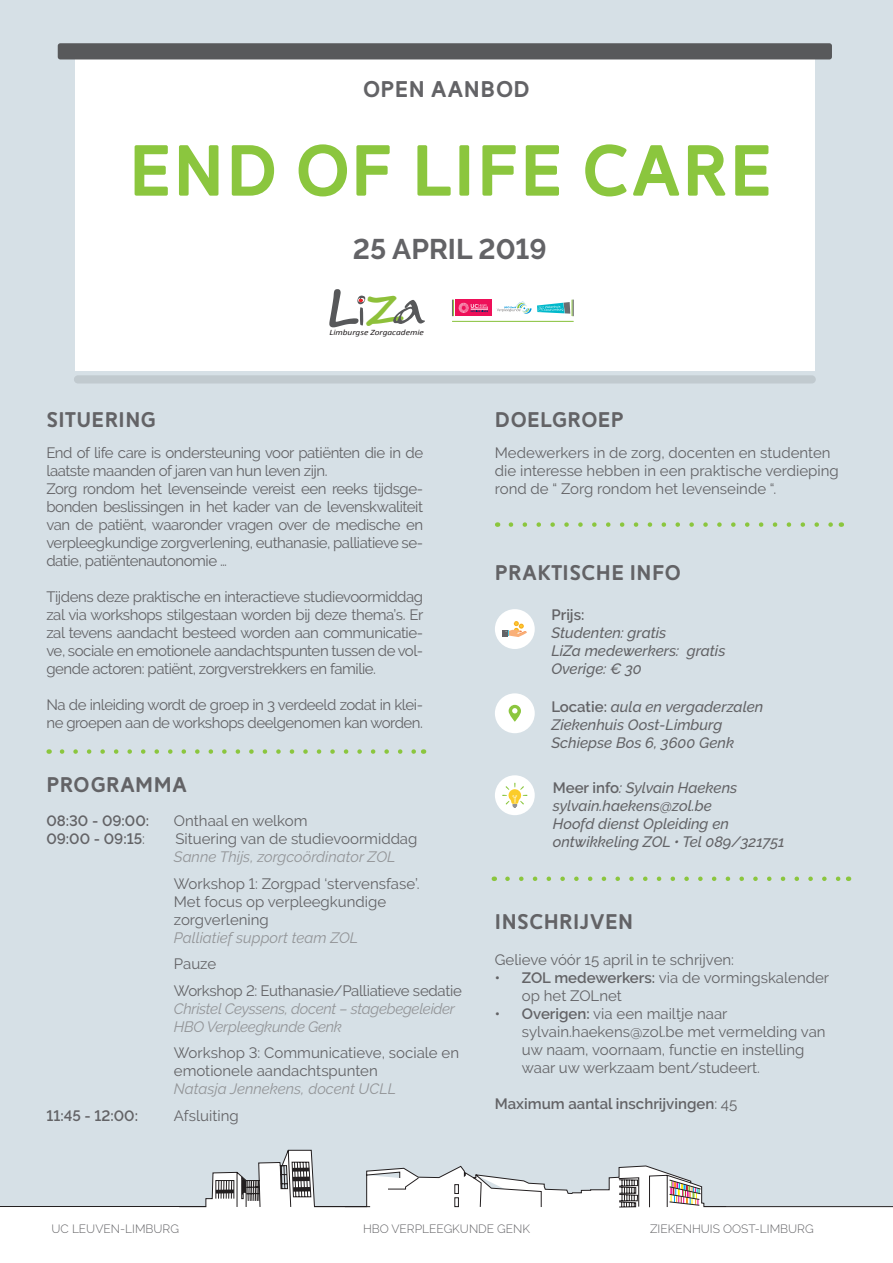
<style>
.page{position:relative;width:893px;height:1263px;background:#d6e0e6}
.page>*{position:absolute;margin:0;border:0;box-sizing:border-box;transform-origin:0 0}
.t1{font:71.4px "Reitam";color:#8bc63e}
.t2{font:700 50.7px "Segoe Script";color:#57585a}
.t3{font:700 43.95px "Segoe Script";color:#8ec03a}
.t4{font:700 28.35px "Raleway";color:#636366}
.t5{font:22.5px "Reitam";color:#636366}
.t6{font:21px "Reitam";color:#636366}
.t7{font:15px/18px "Raleway";letter-spacing:-.005em;color:#636366}
.t8{font:italic 500 15px/18px "Raleway";color:#636366}
.t9{font:15px/18px "Raleway";letter-spacing:-.03em;color:#636366}
.t10{font:italic 15px/18px "Raleway";letter-spacing:-.01em;color:#939598}
.t11{font:600 15px "Raleway";color:#636366}
.t12{font:300 12px "Raleway";color:#636366}
.t13{font:italic 8.25px "Calibri";color:#231f20;scale:1.14 1}
.s1{font-weight:400}
.s2{font-weight:600;font-style:normal}
.s3{font-weight:600}
</style>
<div class="page">
<div style="left:75px;top:52px;width:739px;height:319px;background:#fff"></div>
<div style="left:74px;top:375px;width:742px;height:8px;background:#c1cacf;border-radius:4px"></div>
<div style="left:58px;top:43px;width:774px;height:16px;background:#58595b;border-radius:3px"></div>
<div style="left:0;top:1206px;width:893px;height:57px;background:#fff"></div>
<svg style="left:357px;top:296px;width:8px;height:30px"></svg>
<svg style="left:393px;top:300px;width:32px;height:24px"></svg>
<hr style="left:452px;top:321px;width:122px;height:1px;background:#8bc63e">
<div style="left:456px;top:300px;width:36px;height:16px;background:#ee1059"></div>
<svg style="left:452px;top:300px;width:36px;height:16px"></svg>
<svg style="left:497px;top:303px;width:34px;height:11px"></svg>
<svg style="left:537px;top:300px;width:37px;height:16px"></svg>
<svg style="left:62px;top:749px;width:354px;height:5px"></svg>
<svg style="left:507px;top:876px;width:334px;height:5px"></svg>
<svg style="left:511px;top:522px;width:322px;height:5px"></svg>
<hr style="left:0;top:1206px;width:206px;height:1px;background:#231f20">
<svg style="left:179px;top:1150px;width:714px;height:58px"></svg>
<div style="left:495px;top:775px;width:40px;height:40px;background:#fff;border-radius:50%"></div>
<svg style="left:502px;top:783px;width:25px;height:25px"></svg>
<div style="left:495px;top:693px;width:40px;height:40px;background:#fff;border-radius:50%"></div>
<svg style="left:509px;top:705px;width:12px;height:17px"></svg>
<div style="left:495px;top:609px;width:40px;height:40px;background:#fff;border-radius:50%"></div>
<svg style="left:503px;top:621px;width:24px;height:16px"></svg>
<p class="t5" style="left:363px;top:77px;width:168px">OPEN AANBOD</p>
<p class="t1" style="left:129px;top:133px;width:646px">END OF LIFE CARE</p>
<p class="t4" style="left:353px;top:233px;width:195px">25 APRIL 2019</p>
<p class="t2" style="left:325px;top:266px;width:36px">L</p>
<p class="t13" style="left:329px;top:326px;width:84px">Limburgse Zorgacademie</p>
<p class="t3" style="left:364px;top:275px;width:39px">Z</p>
<p class="t6" style="left:46px;top:409px;width:111px">SITUERING</p>
<p class="t9" style="left:46px;top:444px;width:378px">End of life care is ondersteuning voor patiënten die in de laatste maanden of jaren van hun leven zijn.</p>
<p class="t7" style="left:46px;top:480px;width:378px;text-align:justify">Zorg rondom het levenseinde vereist een reeks tijdsge&shy;bonden beslissingen in het kader van de levenskwaliteit van de patiënt, waaronder vragen over de medische en verpleegkundige zorgverlening, euthanasie, palliatieve se&shy;datie, patiëntenautonomie …</p>
<p class="t7" style="left:46px;top:588px;width:379px;text-align:justify">Tijdens deze praktische en interactieve studievoormiddag zal via workshops stilgestaan worden bij deze thema’s. Er zal tevens aandacht besteed worden aan communicatie&shy;ve, sociale en emotionele aandachtspunten tussen de vol&shy;gende actoren: patiënt, zorgverstrekkers en familie.</p>
<p class="t9" style="left:46px;top:696px;width:378px">Na de inleiding wordt de groep in 3 verdeeld zodat in klei&shy;ne groepen aan de workshops deelgenomen kan worden.</p>
<p class="t6" style="left:46px;top:774px;width:142px">PROGRAMMA</p>
<p class="t11" style="left:46px;top:812px;width:104px">08:30 - 09:00:</p>
<p class="t7" style="left:174px;top:812px;width:135px">Onthaal en welkom</p>
<p class="t11" style="left:46px;top:830px;width:100px">09:00 - 09:15<span class="s1">:</span></p>
<p class="t7" style="left:175px;top:830px;width:244px">Situering van de studievoormiddag</p>
<p class="t10" style="left:174px;top:848px;width:223px">Sanne Thijs, zorgcoördinator ZOL</p>
<p class="t7" style="left:174px;top:874px;width:247px">Workshop 1: Zorgpad ‘stervensfase’.<br>Met focus op verpleegkundige zorgverlening</p>
<p class="t10" style="left:174px;top:928px;width:186px">Palliatief support team ZOL</p>
<p class="t7" style="left:174px;top:955px;width:44px">Pauze</p>
<p class="t7" style="left:174px;top:981px;width:289px">Workshop 2: Euthanasie/Palliatieve sedatie</p>
<p class="t10" style="left:174px;top:999px;width:283px">Christel Ceyssens, docent – stagebegeleider<br>HBO Verpleegkunde Genk</p>
<p class="t7" style="left:174px;top:1044px;width:287px">Workshop 3: Communicatieve, sociale en emotionele aandachtspunten</p>
<p class="t10" style="left:174px;top:1080px;width:224px">Natasja Jennekens, docent UCLL</p>
<p class="t11" style="left:46px;top:1107px;width:93px">11:45 - 12:00:</p>
<p class="t7" style="left:174px;top:1106px;width:66px">Afsluiting</p>
<p class="t6" style="left:495px;top:409px;width:131px">DOELGROEP</p>
<p class="t7" style="left:495px;top:444px;width:345px">Medewerkers in de zorg, docenten en studenten die interesse hebben in een praktische verdieping rond de “ Zorg rondom het levenseinde “.</p>
<p class="t6" style="left:495px;top:561px;width:188px">PRAKTISCHE INFO</p>
<p class="t11" style="left:551px;top:606px;width:35px">Prijs:</p>
<p class="t8" style="left:551px;top:624px;width:117px">Studenten: gratis</p>
<p class="t8" style="left:551px;top:642px;width:176px">LiZa medewerkers: gratis</p>
<p class="t8" style="left:551px;top:660px;width:92px">Overige: € 30</p>
<p class="t8" style="left:551px;top:697px;width:214px"><span class="s2">Locatie:</span> aula en vergaderzalen<br>Ziekenhuis Oost-Limburg</p>
<p class="t8" style="left:551px;top:733px;width:184px">Schiepse Bos 6, 3600 Genk</p>
<p class="t8" style="left:553px;top:779px;width:186px"><span class="s2">Meer info</span>: Sylvain Haekens</p>
<p class="t8" style="left:553px;top:797px;width:161px">sylvain.haekens@zol.be</p>
<p class="t8" style="left:553px;top:815px;width:233px">Hoofd dienst Opleiding en ontwikkeling ZOL • Tel 089/321751</p>
<p class="t6" style="left:495px;top:910px;width:140px">INSCHRIJVEN</p>
<p class="t7" style="left:495px;top:950px;width:241px">Gelieve vóór 15 april in te schrijven:</p>
<p class="t7" style="left:522px;top:968px;width:309px;text-indent:-27px"><span class="s3">• ZOL medewerkers:</span> via de vormingskalender op het ZOLnet</p>
<p class="t7" style="left:522px;top:1004px;width:305px;text-indent:-27px"><span class="s3">• Overigen:</span> via een mailtje naar sylvain.haekens@zol.be met vermelding van uw naam, voornaam, functie en instelling waar uw werkzaam bent/studeert.</p>
<p class="t11" style="left:495px;top:1095px;width:244px">Maximum aantal inschrijvingen<span class="s1">: 45</span></p>
<p class="t12" style="left:52px;top:1222px;width:129px">UC LEUVEN-LIMBURG</p>
<p class="t12" style="left:363px;top:1222px;width:169px">HBO VERPLEEGKUNDE GENK</p>
<p class="t12" style="left:650px;top:1222px;width:165px">ZIEKENHUIS OOST-LIMBURG</p>
</div>
